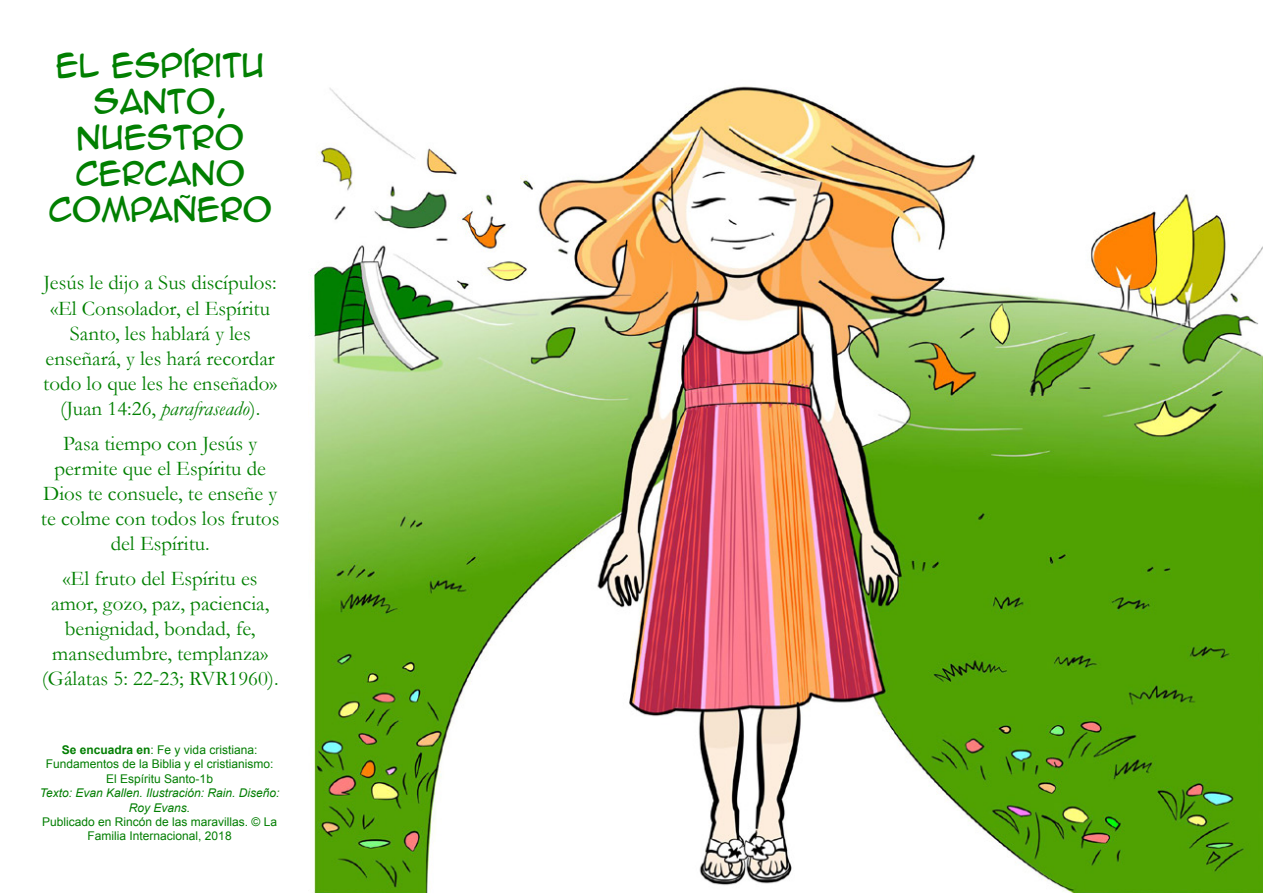
<style>
.page{position:relative;width:1263px;height:893px;background:#fff}
.page>*{position:absolute;margin:0;border:0;box-sizing:border-box;transform-origin:0 0}
.t1{font:30px/36px "Anime Ace 2.0 BB";color:#017f01;text-align:center}
.No_Spacing{font:21px/25.2px "Garamond";color:#017f01;text-align:center}
.t2{font:12px/14.4px "Arial";color:#027e02;text-align:center}
.t3{font:italic 12px/14.4px "Arial";color:#027e02;text-align:center}
.s1{font-style:italic}
.s2{font-weight:700}
</style>
<div class="page">
<img style="left:310px;top:86px;width:953px;height:807px">
<p class="t1" style="left:48px;top:46px;width:225px">EL ESPÍRITU<br>SANTO,<br>NUESTRO<br>CERCANO<br>COMPAÑERO</p>
<p class="No_Spacing" style="left:43px;top:270px;width:235px">Jesús le dijo a Sus discípulos: «El Consolador, el Espíritu<br>Santo, les hablará y les enseñará, y les hará recordar todo lo que les he enseñado» (Juan 14:26, <span class="s1">parafraseado</span>).</p>
<p class="No_Spacing" style="left:41px;top:430px;width:240px">Pasa tiempo con Jesús y permite que el Espíritu de<br>Dios te consuele, te enseñe y te colme con todos los frutos del Espíritu.</p>
<p class="No_Spacing" style="left:42px;top:565px;width:238px">«El fruto del Espíritu es amor, gozo, paz, paciencia, benignidad, bondad, fe, mansedumbre, templanza» (Gálatas 5: 22-23; RVR1960).</p>
<p class="t2" style="left:46px;top:742px;width:229px"><span class="s2">Se encuadra en</span>: Fe y vida cristiana:<br>Fundamentos de la Biblia y el cristianismo:<br>El Espíritu Santo-1b</p>
<p class="t3" style="left:40px;top:786px;width:241px">Texto: Evan Kallen. Ilustración: Rain. Diseño:<br>Roy Evans.</p>
<p class="t2" style="left:42px;top:814px;width:236px">Publicado en Rincón de las maravillas. © La<br>Familia Internacional, 2018</p>
</div>
